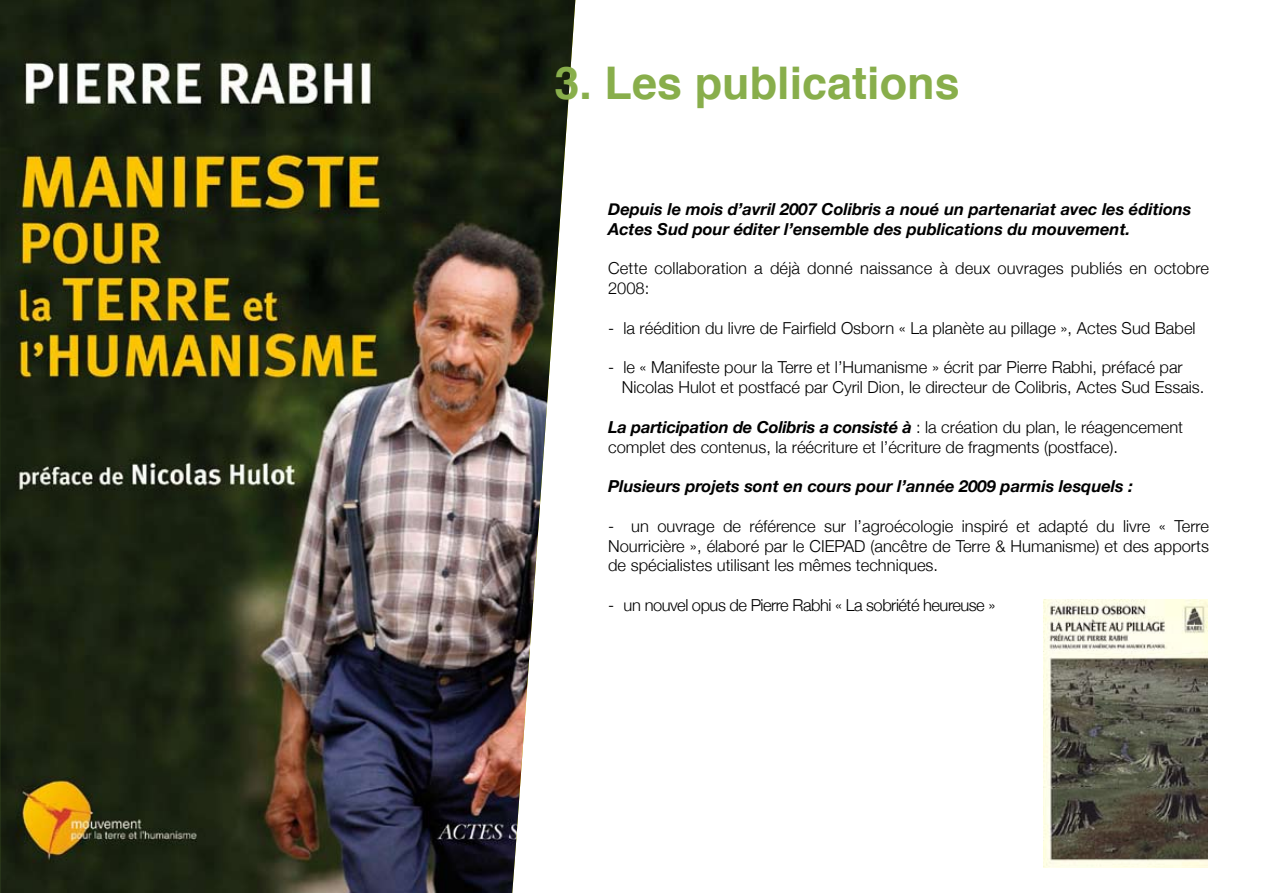
<style>
.page{position:relative;width:1263px;height:893px;background:#fff}
.page>*{position:absolute;margin:0;border:0;box-sizing:border-box;transform-origin:0 0}
.t1{font:700 45px "Helvetica";color:#88ae4b}
.t2{font:300 16.5px/19.8px "Helvetica Neue";color:#000}
.t3{font:italic 700 16.5px/19.8px "Helvetica Neue";color:#000}
.t4{font:300 16.5px "Helvetica Neue";letter-spacing:-.03em;color:#000}
.s1{font-weight:700;font-style:italic}
</style>
<div class="page">
<img style="left:0;top:0;width:575px;height:893px">
<img style="left:1044px;top:600px;width:163px;height:267px">
<h1 class="t1" style="left:555px;top:46px;width:407px">3. Les publications</h1>
<p class="t3" style="left:608px;top:199px;width:585px">Depuis le mois d’avril 2007 Colibris a noué un partenariat avec les éditions<br>Actes Sud pour éditer l’ensemble des publications du mouvement.</p>
<p class="t2" style="left:608px;top:258px;width:602px">Cette collaboration a déjà donné naissance à deux ouvrages publiés en octobre<br>2008:</p>
<p class="t2" style="left:608px;top:318px;width:589px">- la réédition du livre de Fairfield Osborn « La planète au pillage », Actes Sud Babel</p>
<p class="t2" style="left:622px;top:357px;width:584px;text-indent:-14px">- le « Manifeste pour la Terre et l’Humanisme » écrit par Pierre Rabhi, préfacé par<br>Nicolas Hulot et postfacé par Cyril Dion, le directeur de Colibris, Actes Sud Essais.</p>
<p class="t2" style="left:608px;top:417px;width:576px"><span class="s1">La participation de Colibris a consisté à</span> : la création du plan, le réagencement complet des contenus, la réécriture et l’écriture de fragments (postface).</p>
<p class="t3" style="left:608px;top:476px;width:526px">Plusieurs projets sont en cours pour l’année 2009 parmis lesquels :</p>
<p class="t2" style="left:608px;top:516px;width:602px;text-align:justify">- un ouvrage de référence sur l’agroécologie inspiré et adapté du livre « Terre Nourricière », élaboré par le CIEPAD (ancêtre de Terre &amp; Humanisme) et des apports de spécialistes utilisant les mêmes techniques.</p>
<p class="t4" style="left:608px;top:595px;width:389px">- un nouvel opus de Pierre Rabhi « La sobriété heureuse »</p>
</div>
